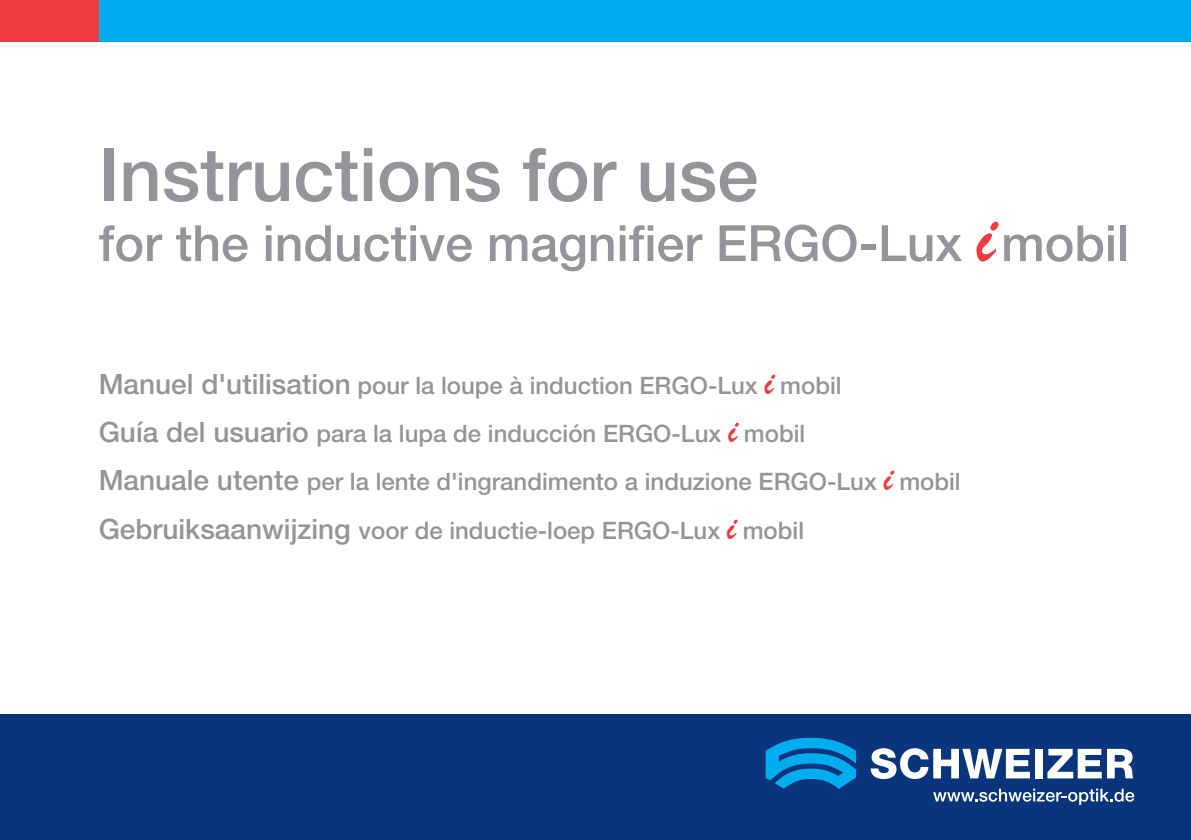
<style>
.page{position:relative;width:1191px;height:840px;background:#fff}
.page>*{position:absolute;margin:0;border:0;box-sizing:border-box;transform-origin:0 0}
.t1{font:500 74px "Helvetica Neue LT Std";color:#939598}
.t2{font:500 50px "Helvetica Neue LT Std";color:#939598}
.t3{font:500 24px/48px "Helvetica Neue LT Std";color:#939598}
.s1{font-family:"Brush Script";font-weight:400;font-size:82px;color:#ee3a41}
.s2{font-size:28px}
.s3{font-family:"Brush Script";font-weight:400;font-size:40px;color:#ee3a41}
</style>
<div class="page">
<div style="left:0;top:713px;width:1191px;height:126px;background:#08357c"></div>
<svg style="left:870px;top:748px;width:160px;height:30px"></svg>
<div style="left:1035px;top:748px;width:8px;height:30px;background:#fff"></div>
<svg style="left:1047px;top:748px;width:54px;height:30px"></svg>
<svg style="left:1107px;top:748px;width:26px;height:30px"></svg>
<svg style="left:765px;top:737px;width:91px;height:51px"></svg>
<svg style="left:933px;top:788px;width:201px;height:16px"></svg>
<div style="left:99px;top:0;width:1092px;height:42px;background:#00aeef"></div>
<div style="left:0;top:0;width:99px;height:42px;background:#ee3a41"></div>
<h1 class="t1" style="left:99px;top:130px;width:661px">Instructions for use</h1>
<h2 class="t2" style="left:99px;top:213px;width:1031px">for the inductive magnifier ERGO-Lux <span class="s1">i</span>mobil</h2>
<p class="t3" style="left:99px;top:361px;width:863px"><span class="s2">Manuel d'utilisation</span> pour la loupe à induction ERGO-Lux <span class="s3">i</span> mobil<br><span class="s2">Guía del usuario</span> para la lupa de inducción ERGO-Lux <span class="s3">i</span> mobil<br><span class="s2">Manuale utente</span> per la lente d'ingrandimento a induzione ERGO-Lux <span class="s3">i</span> mobil <span class="s2">Gebruiksaanwijzing</span> voor de inductie-loep ERGO-Lux <span class="s3">i</span> mobil</p>
</div>
